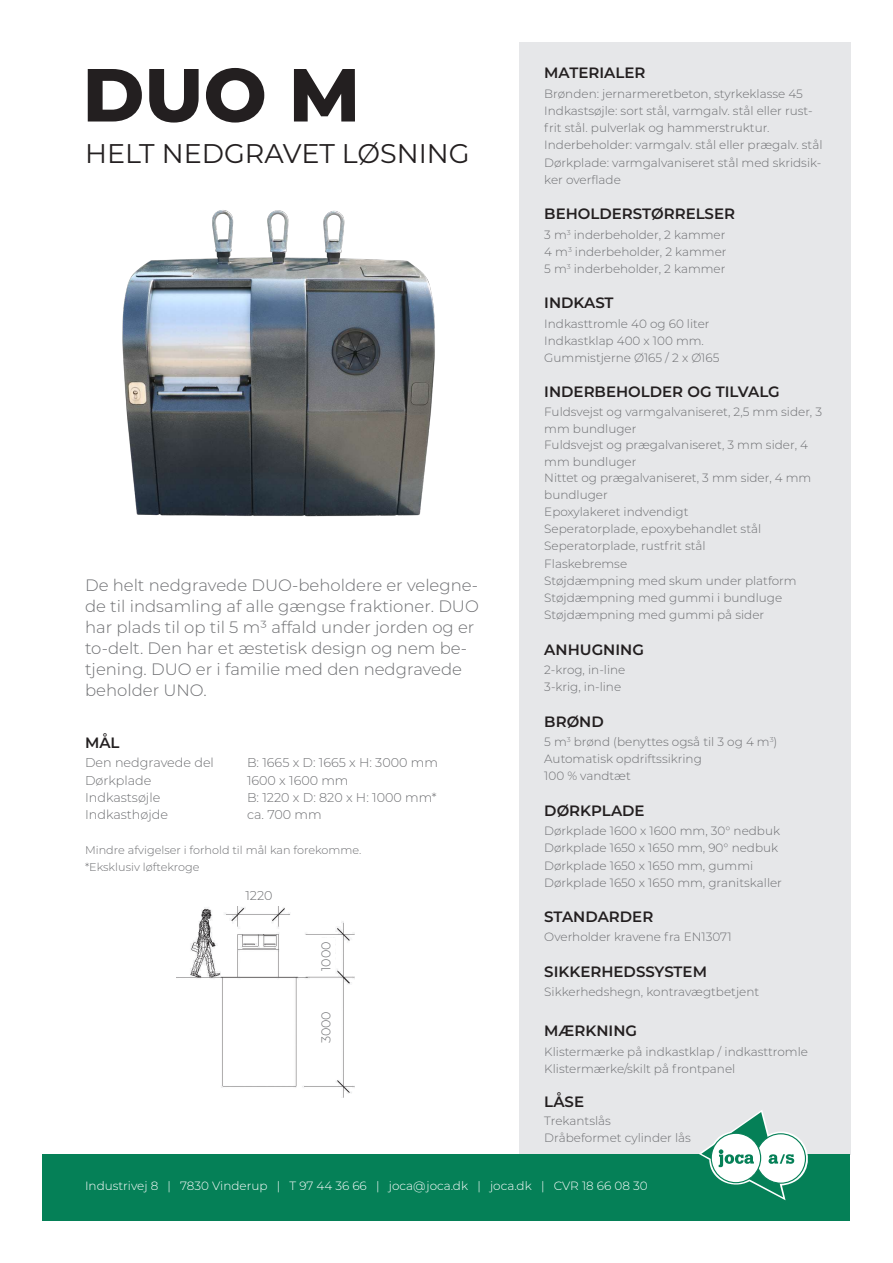
<style>
.page{position:relative;width:893px;height:1263px;background:#fff}
.page>*{position:absolute;margin:0;border:0;box-sizing:border-box;transform-origin:0 0}
.t1{font:800 75px "Montserrat";color:#231f20}
.t2{font:27px "Montserrat";color:#231f20}
.t3{font:300 16.5px/21px "Montserrat";color:#6d6e71}
.t4{font:600 15px "Montserrat";color:#231f20}
.t5{font:300 12.75px "Montserrat";color:#6d6e71}
.t6{font:300 12px/17.2px "Montserrat";color:#6d6e71}
.t7{font:300 12px "Montserrat";color:#fff}
.t8{font:300 11.25px/17.2px "Montserrat";color:#6d6e71}
</style>
<div class="page">
<div style="left:519px;top:43px;width:331px;height:1112px;background:#e6e7e9"></div>
<div style="left:43px;top:1154px;width:807px;height:66px;background:#058057"></div>
<svg style="left:699px;top:1110px;width:109px;height:90px"></svg>
<img style="left:122px;top:210px;width:313px;height:307px">
<img style="left:177px;top:906px;width:178px;height:191px">
<div style="left:314px;top:938px;width:21px;height:36px;background:#fff"></div>
<div style="left:311px;top:985px;width:27px;height:85px;background:#fff"></div>
<h1 class="t1" style="left:82px;top:52px;width:279px">DUO M</h1>
<h2 class="t2" style="left:85px;top:138px;width:386px">HELT NEDGRAVET LØSNING</h2>
<p class="t3" style="left:85px;top:575px;width:395px">De helt nedgravede DUO-beholdere er velegne&shy;de til indsamling af alle gængse fraktioner. DUO har plads til op til 5 m³ affald under jorden og er to-delt. Den har et æstetisk design og nem be&shy;tjening. DUO er i familie med den nedgravede beholder UNO.</p>
<p class="t4" style="left:85px;top:734px;width:36px">MÅL</p>
<p class="t5" style="left:85px;top:757px;width:130px">Den nedgravede del</p>
<p class="t5" style="left:247px;top:757px;width:192px">B: 1665 x D: 1665 x H: 3000 mm</p>
<p class="t5" style="left:85px;top:774px;width:68px">Dørkplade</p>
<p class="t5" style="left:247px;top:774px;width:103px">1600 x 1600 mm</p>
<p class="t5" style="left:85px;top:791px;width:77px">Indkastsøjle</p>
<p class="t5" style="left:247px;top:791px;width:191px">B: 1220 x D: 820 x H: 1000 mm*</p>
<p class="t5" style="left:85px;top:808px;width:85px">Indkasthøjde</p>
<p class="t5" style="left:247px;top:808px;width:76px">ca. 700 mm</p>
<p class="t8" style="left:85px;top:841px;width:278px">Mindre afvigelser i forhold til mål kan forekomme. *Eksklusiv løftekroge</p>
<p class="t5" style="left:245px;top:889px;width:29px">1220</p>
<p class="t5" style="left:320px;top:971px;width:31px;rotate:-90deg">1000</p>
<p class="t5" style="left:320px;top:1043px;width:34px;rotate:-90deg">3000</p>
<p class="t4" style="left:544px;top:64px;width:103px">MATERIALER</p>
<p class="t6" style="left:544px;top:85px;width:280px">Brønden: jernarmeretbeton, styrkeklasse 45<br>Indkastsøjle: sort stål, varmgalv. stål eller rust&shy;frit stål. pulverlak og hammerstruktur.<br>Inderbeholder: varmgalv. stål eller prægalv. stål Dørkplade: varmgalvaniseret stål med skridsik&shy;ker overflade</p>
<p class="t4" style="left:544px;top:205px;width:192px">BEHOLDERSTØRRELSER</p>
<p class="t6" style="left:544px;top:226px;width:184px;text-align:justify">3 m<sup>3</sup> inderbeholder, 2 kammer 4 m<sup>3</sup> inderbeholder, 2 kammer 5 m<sup>3</sup> inderbeholder, 2 kammer</p>
<p class="t4" style="left:544px;top:294px;width:71px">INDKAST</p>
<p class="t6" style="left:544px;top:315px;width:177px">Indkasttromle 40 og 60 liter<br>Indkastklap 400 x 100 mm.<br>Gummistjerne Ø165 / 2 x Ø165</p>
<p class="t4" style="left:544px;top:383px;width:237px">INDERBEHOLDER OG TILVALG</p>
<p class="t6" style="left:544px;top:404px;width:279px">Fuldsvejst og varmgalvaniseret, 2,5 mm sider, 3 mm bundluger<br>Fuldsvejst og prægalvaniseret, 3 mm sider, 4 mm bundluger<br>Nittet og prægalvaniseret, 3 mm sider, 4 mm bundluger<br>Epoxylakeret indvendigt<br>Seperatorplade, epoxybehandlet stål<br>Seperatorplade, rustfrit stål<br>Flaskebremse<br>Støjdæmpning med skum under platform<br>Støjdæmpning med gummi i bundluge<br>Støjdæmpning med gummi på sider</p>
<p class="t4" style="left:544px;top:641px;width:101px">ANHUGNING</p>
<p class="t6" style="left:544px;top:661px;width:83px">2-krog, in-line<br>3-krig, in-line</p>
<p class="t4" style="left:544px;top:712px;width:61px">BRØND</p>
<p class="t6" style="left:544px;top:733px;width:235px">5 m<sup>3</sup> brønd (benyttes også til 3 og 4 m<sup>3</sup>)<br>Automatisk opdriftssikring<br>100 % vandtæt</p>
<p class="t4" style="left:544px;top:802px;width:102px">DØRKPLADE</p>
<p class="t6" style="left:544px;top:822px;width:239px">Dørkplade 1600 x 1600 mm, 30° nedbuk Dørkplade 1650 x 1650 mm, 90° nedbuk Dørkplade 1650 x 1650 mm, gummi Dørkplade 1650 x 1650 mm, granitskaller</p>
<p class="t4" style="left:544px;top:908px;width:111px">STANDARDER</p>
<p class="t6" style="left:544px;top:929px;width:189px">Overholder kravene fra EN13071</p>
<p class="t4" style="left:544px;top:963px;width:164px">SIKKERHEDSSYSTEM</p>
<p class="t6" style="left:544px;top:983px;width:216px">Sikkerhedshegn, kontravægtbetjent</p>
<p class="t4" style="left:544px;top:1022px;width:94px">MÆRKNING</p>
<p class="t6" style="left:544px;top:1043px;width:265px">Klistermærke på indkastklap / indkasttromle<br>Klistermærke/skilt på frontpanel</p>
<p class="t4" style="left:544px;top:1093px;width:41px">LÅSE</p>
<p class="t6" style="left:544px;top:1112px;width:148px">Trekantslås<br>Dråbeformet cylinder lås</p>
<p class="t7" style="left:85px;top:1180px;width:564px">Industrivej 8 | 7830 Vinderup | T 97 44 36 66 | joca@joca.dk | joca.dk | CVR 18 66 08 30</p>
</div>
